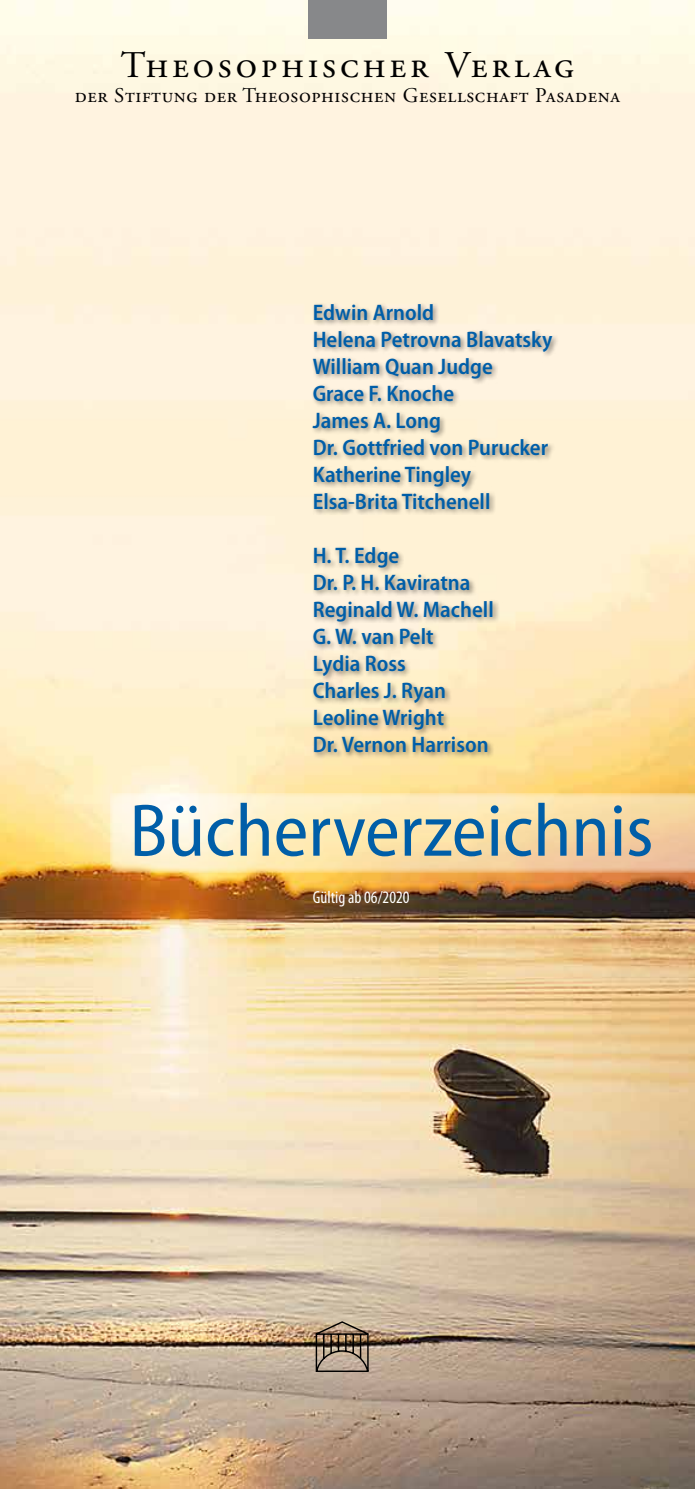
<style>
.page{position:relative;width:695px;height:1489px;background:#fff}
.page>*{position:absolute;margin:0;border:0;box-sizing:border-box;transform-origin:0 0}
.t1{font:semi-condensed 75px "Myriad Pro";color:#005ea8}
.t2{font:37.75px "Adobe Garamond Pro";letter-spacing:.1em;color:#000}
.t3{font:600 semi-condensed 22.5px/27px "Myriad Pro";color:#005ea8}
.t4{font:21px "Adobe Garamond Pro";letter-spacing:.03em;color:#000}
.t5{font:condensed 17.5px "Myriad Pro";color:#fff}
</style>
<div class="page">
<img style="left:0;top:0;width:694px;height:1488px">
<svg style="left:110px;top:792px;width:584px;height:80px"></svg>
<div style="left:308px;top:0;width:78px;height:38px;background:#87888a"></div>
<svg style="left:315px;top:1320px;width:54px;height:52px"></svg>
<div style="left:311px;top:302px;width:248px;height:457px;background:#000;opacity:.45"></div>
<h2 class="t2" style="left:121px;top:42px;width:454px">Theosophischer Verlag</h2>
<p class="t4" style="left:75px;top:83px;width:546px">der Stiftung der Theosophischen Gesellschaft Pasadena</p>
<p class="t3" style="left:313px;top:299px;width:241px">Edwin Arnold<br>Helena Petrovna Blavatsky<br>William Quan Judge<br>Grace F. Knoche<br>James A. Long<br>Dr. Gottfried von Purucker<br>Katherine Tingley<br>Elsa-Brita Titchenell</p>
<p class="t3" style="left:313px;top:542px;width:182px">H. T. Edge<br>Dr. P. H. Kaviratna<br>Reginald W. Machell<br>G. W. van Pelt<br>Lydia Ross<br>Charles J. Ryan<br>Leoline Wright<br>Dr. Vernon Harrison</p>
<h1 class="t1" style="left:129px;top:790px;width:525px">Bücherverzeichnis</h1>
<p class="t5" style="left:313px;top:888px;width:98px">Gültig ab 06/2020</p>
</div>
